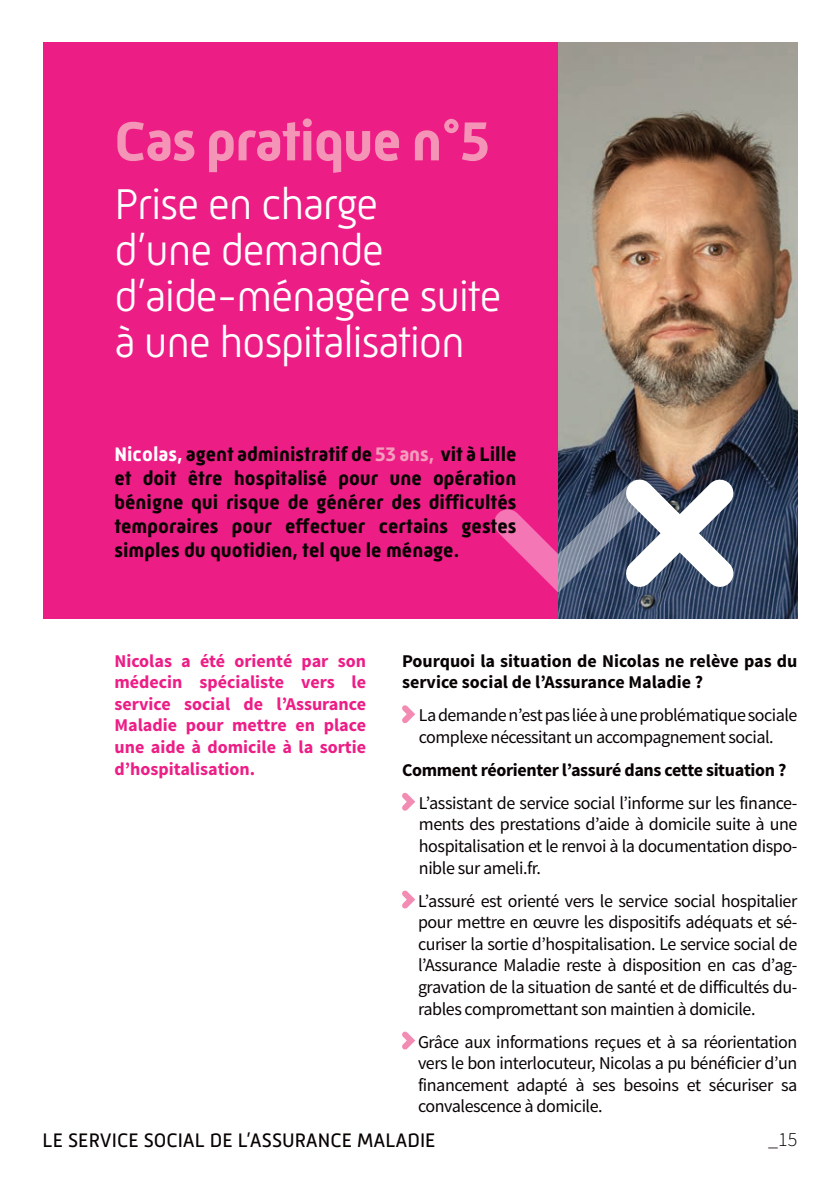
<style>
.page{position:relative;width:840px;height:1191px;background:#fff}
.page>*{position:absolute;margin:0;border:0;box-sizing:border-box;transform-origin:0 0}
.t1{font:700 56px "Mic 32 New";letter-spacing:-.02em;color:#f495b7}
.t2{font:300 44px/46px "Mic 32 New";letter-spacing:-.03em;color:#fff}
.t3{font:700 20px/24px "Mic 32 New";color:#080302;text-align:justify}
.t4{font:20px "Mic 32 New";color:#080302}
.t5{font:300 20px "Source Sans Pro";color:#080302}
.t6{font:18px/21.6px "Source Sans Pro";letter-spacing:-.025em;color:#080302;text-align:justify}
.t7{font:700 18px/21.6px "Source Sans Pro";color:#ed1d86;text-align:justify}
.t8{font:700 18px/21.6px "Source Sans Pro";color:#080302}
.t9{font:700 18px "Source Sans Pro";letter-spacing:-.02em;color:#080302}
.s1{color:#fff}
.s2{color:#f49ebe}
</style>
<div class="page">
<div style="left:43px;top:42px;width:754px;height:576px;background:#ed1d86"></div>
<img style="left:558px;top:42px;width:239px;height:576px">
<svg style="left:402px;top:705px;width:13px;height:19px"></svg>
<svg style="left:402px;top:792px;width:13px;height:19px"></svg>
<svg style="left:402px;top:890px;width:13px;height:19px"></svg>
<svg style="left:402px;top:1031px;width:13px;height:19px"></svg>
<svg style="left:494px;top:455px;width:264px;height:157px"></svg>
<p class="t1" style="left:114px;top:109px;width:377px">Cas pratique n°5</p>
<p class="t2" style="left:114px;top:181px;width:388px">Prise en charge<br>d’une demande d’aide-ménagère suite à une hospitalisation</p>
<p class="t3" style="left:114px;top:442px;width:403px"><span class="s1">Nicolas,</span> agent administratif de <span class="s2">53 ans,</span> vit à Lille et doit être hospitalisé pour une opération bénigne qui risque de générer des difficultés temporaires pour effectuer certains gestes simples du quotidien, tel que le ménage.</p>
<p class="t7" style="left:114px;top:650px;width:253px">Nicolas a été orienté par son médecin spécialiste vers le service social de l’Assurance Maladie pour mettre en place une aide à domicile à la sortie d’hospitalisation.</p>
<p class="t8" style="left:402px;top:650px;width:396px">Pourquoi la situation de Nicolas ne relève pas du service social de l’Assurance Maladie ?</p>
<p class="t6" style="left:418px;top:705px;width:380px">La demande n’est pas liée à une problématique sociale complexe nécessitant un accompagnement social.</p>
<p class="t9" style="left:402px;top:758px;width:386px">Comment réorienter l’assuré dans cette situation ?</p>
<p class="t6" style="left:418px;top:792px;width:380px">L’assistant de service social l’informe sur les finance&shy;ments des prestations d’aide à domicile suite à une hospitalisation et le renvoi à la documentation dispo&shy;nible sur ameli.fr.</p>
<p class="t6" style="left:418px;top:890px;width:380px">L’assuré est orienté vers le service social hospitalier pour mettre en œuvre les dispositifs adéquats et sé&shy;curiser la sortie d’hospitalisation. Le service social de l’Assurance Maladie reste à disposition en cas d’ag&shy;gravation de la situation de santé et de difficultés du&shy;rables compromettant son maintien à domicile.</p>
<p class="t6" style="left:418px;top:1031px;width:380px">Grâce aux informations reçues et à sa réorientation vers le bon interlocuteur, Nicolas a pu bénéficier d’un financement adapté à ses besoins et sécuriser sa convalescence à domicile.</p>
<p class="t4" style="left:43px;top:1128px;width:394px">LE SERVICE SOCIAL DE L’ASSURANCE MALADIE</p>
<p class="t5" style="left:767px;top:1127px;width:31px">_15</p>
</div>
